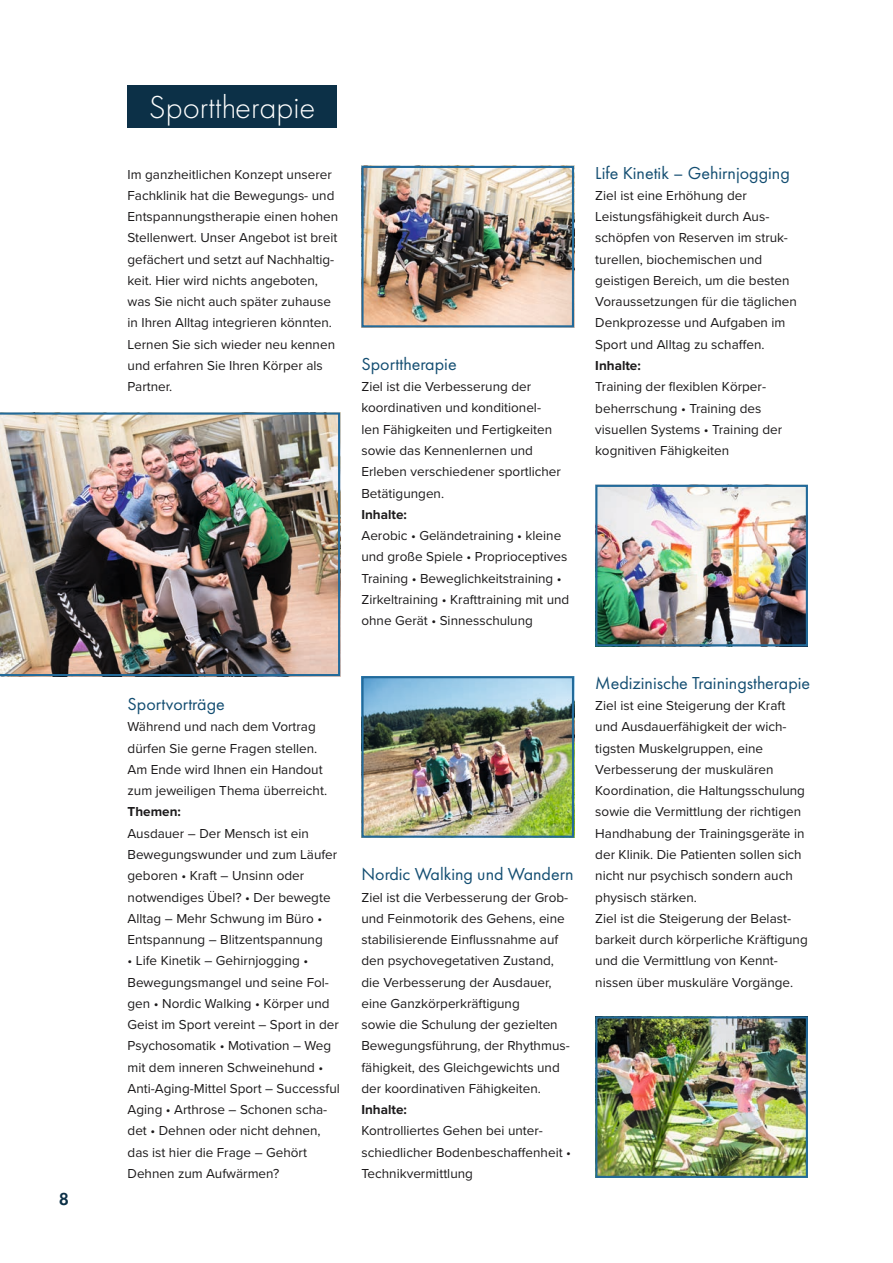
<style>
.page{position:relative;width:893px;height:1263px;background:#fff}
.page>*{position:absolute;margin:0;border:0;box-sizing:border-box;transform-origin:0 0}
.t1{font:300 33px "Futura PT";color:#fff}
.t2{font:18px "Futura PT";color:#144e72}
.t3{font:600 18px "Futura PT";color:#0c3047}
.t4{font:13.5px/21.3px "Proxima Nova";color:#1c1a1b}
.t5{font:700 13.5px "Proxima Nova";color:#1c1a1b}
</style>
<div class="page">
<img style="left:598px;top:488px;width:207px;height:155px">
<div style="left:595px;top:485px;width:213px;height:161px;border:2px solid #226a9a"></div>
<img style="left:364px;top:679px;width:207px;height:156px">
<div style="left:361px;top:676px;width:213px;height:162px;border:2px solid #226a9a"></div>
<img style="left:364px;top:169px;width:207px;height:155px">
<div style="left:361px;top:166px;width:213px;height:161px;border:2px solid #226a9a"></div>
<img style="left:598px;top:1019px;width:207px;height:156px">
<div style="left:595px;top:1016px;width:213px;height:162px;border:2px solid #226a9a"></div>
<div style="left:128px;top:85px;width:209px;height:43px;background:#0c3047"></div>
<img style="left:0;top:412px;width:340px;height:264px">
<h2 class="t3" style="left:59px;top:1188px;width:12px">8</h2>
<h1 class="t1" style="left:149px;top:89px;width:168px">Sporttherapie</h1>
<p class="t4" style="left:128px;top:163px;width:212px">Im ganzheitlichen Konzept unserer<br>Fachklinik hat die Bewegungs- und<br>Entspannungstherapie einen hohen<br>Stellenwert. Unser Angebot ist breit gefächert und setzt auf Nachhaltig&shy;keit. Hier wird nichts angeboten, was Sie nicht auch später zuhause in Ihren Alltag integrieren könnten.<br>Lernen Sie sich wieder neu kennen und erfahren Sie Ihren Körper als<br>Partner.</p>
<h2 class="t2" style="left:595px;top:162px;width:196px">Life Kinetik – Gehirnjogging</h2>
<p class="t4" style="left:595px;top:184px;width:203px">Ziel ist eine Erhöhung der<br>Leistungsfähigkeit durch Aus&shy;schöpfen von Reserven im struk&shy;turellen, biochemischen und geistigen Bereich, um die besten<br>Voraussetzungen für die täglichen<br>Denkprozesse und Aufgaben im<br>Sport und Alltag zu schaffen.</p>
<p class="t5" style="left:595px;top:355px;width:47px">Inhalte:</p>
<p class="t4" style="left:595px;top:375px;width:188px">Training der flexiblen Körper&shy;beherrschung • Training des visuellen Systems • Training der kognitiven Fähigkeiten</p>
<h2 class="t2" style="left:361px;top:353px;width:97px">Sporttherapie</h2>
<p class="t4" style="left:361px;top:375px;width:201px">Ziel ist die Verbesserung der koordinativen und konditionel&shy;len Fähigkeiten und Fertigkeiten sowie das Kennenlernen und<br>Erleben verschiedener sportlicher<br>Betätigungen.</p>
<p class="t5" style="left:361px;top:504px;width:47px">Inhalte:</p>
<p class="t4" style="left:361px;top:524px;width:209px">Aerobic • Geländetraining • kleine und große Spiele • Proprioceptives Training • Beweglichkeitstraining • Zirkeltraining • Krafttraining mit und ohne Gerät • Sinnesschulung</p>
<h2 class="t2" style="left:128px;top:693px;width:99px">Sportvorträge</h2>
<p class="t4" style="left:128px;top:716px;width:201px">Während und nach dem Vortrag dürfen Sie gerne Fragen stellen.<br>Am Ende wird Ihnen ein Handout zum jeweiligen Thema überreicht.</p>
<p class="t5" style="left:128px;top:802px;width:55px">Themen:</p>
<p class="t4" style="left:128px;top:822px;width:211px">Ausdauer – Der Mensch ist ein<br>Bewegungswunder und zum Läufer geboren • Kraft – Unsinn oder notwendiges Übel? • Der bewegte<br>Alltag – Mehr Schwung im Büro •<br>Entspannung – Blitzentspannung</p>
<p class="t4" style="left:128px;top:949px;width:214px">• Life Kinetik – Gehirnjogging •<br>Bewegungsmangel und seine Fol&shy;gen • Nordic Walking • Körper und<br>Geist im Sport vereint – Sport in der<br>Psychosomatik • Motivation – Weg mit dem inneren Schweinehund •<br>Anti-Aging-Mittel Sport – Successful<br>Aging • Arthrose – Schonen scha&shy;det • Dehnen oder nicht dehnen, das ist hier die Frage – Gehört<br>Dehnen zum Aufwärmen?</p>
<h2 class="t2" style="left:361px;top:863px;width:214px">Nordic Walking und Wandern</h2>
<p class="t4" style="left:361px;top:886px;width:210px">Ziel ist die Verbesserung der Grob&shy;und Feinmotorik des Gehens, eine stabilisierende Einflussnahme auf den psychovegetativen Zustand, die Verbesserung der Ausdauer, eine Ganzkörperkräftigung<br>sowie die Schulung der gezielten Bewegungsführung, der Rhythmus&shy;fähigkeit, des Gleichgewichts und der koordinativen Fähigkeiten.</p>
<p class="t5" style="left:361px;top:1099px;width:47px">Inhalte:</p>
<p class="t4" style="left:361px;top:1120px;width:211px">Kontrolliertes Gehen bei unter&shy;schiedlicher Bodenbeschaffenheit •<br>Technikvermittlung</p>
<h2 class="t2" style="left:595px;top:672px;width:216px">Medizinische Trainingstherapie</h2>
<p class="t4" style="left:595px;top:694px;width:214px">Ziel ist eine Steigerung der Kraft und Ausdauerfähigkeit der wich&shy;tigsten Muskelgruppen, eine Verbesserung der muskulären Koordination, die Haltungsschulung sowie die Vermittlung der richtigen Handhabung der Trainingsgeräte in der Klinik. Die Patienten sollen sich nicht nur psychisch sondern auch physisch stärken.<br>Ziel ist die Steigerung der Belast&shy;barkeit durch körperliche Kräftigung und die Vermittlung von Kennt&shy;nissen über muskuläre Vorgänge.</p>
</div>
